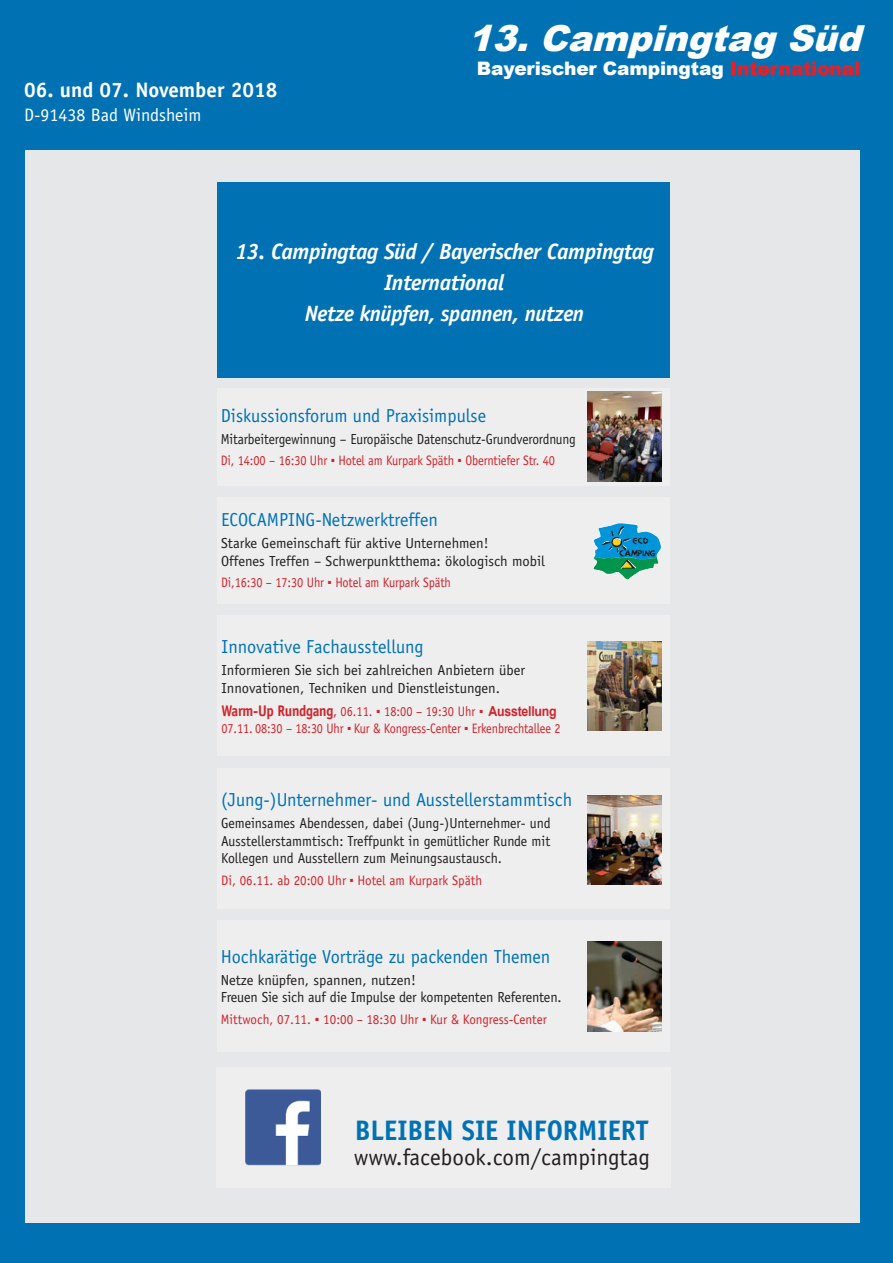
<style>
.page{position:relative;width:893px;height:1263px;background:#fff}
.page>*{position:absolute;margin:0;border:0;box-sizing:border-box;transform-origin:0 0}
.t1{font:italic 900 35.85px "Arial";color:#fff}
.t2{font:700 28.35px "Officina Sans Std";color:#0072b4}
.t3{font:23.1px "Officina Sans Std";color:#231f20}
.t4{font:italic 700 22.35px/30.9px "Officina Sans Std";letter-spacing:-.02em;color:#fff;text-align:center}
.t5{font:700 21px "Officina Sans Std";color:#fff}
.t6{font:18.9px "Officina Sans Std";color:#0072b4}
.t7{font:900 18.6px "Arial";letter-spacing:-.005em;color:#fff}
.t8{font:18px "Officina Sans Std";color:#fff}
.t9{font:14.55px/17.5px "Officina Sans Std";color:#231f20}
.t10{font:14.55px/17.5px "Officina Sans Std";color:#231f20;text-align:justify;scale:.95 1}
.t11{font:14.55px "Officina Sans Std";color:#231f20;scale:.92 1}
.t12{font:13.65px/16.5px "Officina Sans Std";letter-spacing:-.01em;color:#d1232a;scale:.9 1}
.t13{font:13.65px "Officina Sans Std";letter-spacing:-.01em;color:#d1232a;scale:.95 1}
.s1{color:#ee1d23}
.s2{font-family:"Arial Narrow"}
.s3{font-weight:700;font-size:15.45px}
.s4{font-size:15.45px}
.s5{font-family:"Arial";font-weight:700}
</style>
<div class="page">
<div style="left:0;top:0;width:893px;height:150px;background:#0072b4"></div>
<div style="left:0;top:150px;width:893px;height:1113px;background:#e6e7e9"></div>
<div style="left:0;top:0;width:24px;height:1230px;background:#0072b4"></div>
<div style="left:860px;top:0;width:33px;height:1223px;background:#0072b4"></div>
<div style="left:0;top:1223px;width:893px;height:40px;background:#0072b4"></div>
<div style="left:217px;top:182px;width:453px;height:195px;background:#0072b4"></div>
<div style="left:217px;top:921px;width:452px;height:131px;background:#eeeeef"></div>
<img style="left:587px;top:941px;width:75px;height:90px">
<div style="left:217px;top:768px;width:452px;height:141px;background:#eeeeef"></div>
<div style="left:217px;top:497px;width:452px;height:107px;background:#eeeeef"></div>
<svg style="left:593px;top:523px;width:68px;height:57px"></svg>
<div style="left:217px;top:615px;width:452px;height:141px;background:#eeeeef"></div>
<img style="left:587px;top:641px;width:75px;height:90px">
<div style="left:216px;top:1067px;width:454px;height:120px;background:#eeeeef"></div>
<img style="left:245px;top:1089px;width:76px;height:76px">
<div style="left:217px;top:388px;width:452px;height:97px;background:#eeeeef"></div>
<img style="left:587px;top:795px;width:75px;height:89px">
<img style="left:587px;top:392px;width:75px;height:89px">
<h3 class="t5" style="left:24px;top:77px;width:255px">06. und 07. November 2018</h3>
<p class="t8" style="left:24px;top:105px;width:179px">D-91438 Bad Windsheim</p>
<h1 class="t1" style="left:468px;top:13px;width:407px">13.CampingtagSüd</h1>
<p class="t7" style="left:477px;top:55px;width:385px">Bayerischer Campingtag <span class="s1">International</span></p>
<h3 class="t4" style="left:235px;top:236px;width:420px">13. Campingtag Süd / Bayerischer Campingtag<br>International<br>Netze knüpfen, spannen, nutzen</h3>
<p class="t6" style="left:221px;top:404px;width:267px">Diskussionsforum und Praxisimpulse</p>
<p class="t11" style="left:221px;top:430px;width:387px">Mitarbeitergewinnung – Europäische Datenschutz-Grundverordnung</p>
<p class="t12" style="left:221px;top:452px;width:373px">Di, 14:00 – 16:30 Uhr <span class="s2">▪</span> Hotel am Kurpark Späth <span class="s2">▪</span> Oberntiefer Str. 40</p>
<p class="t6" style="left:221px;top:508px;width:218px">ECOCAMPING-Netzwerktreffen</p>
<p class="t9" style="left:221px;top:535px;width:325px">Starke Gemeinschaft für aktive Unternehmen!<br>Offenes Treffen – Schwerpunktthema: ökologisch mobil</p>
<p class="t12" style="left:221px;top:574px;width:257px">Di,16:30 – 17:30 Uhr <span class="s2">▪</span> Hotel am Kurpark Späth</p>
<p class="t6" style="left:222px;top:635px;width:203px">Innovative Fachausstellung</p>
<p class="t9" style="left:222px;top:662px;width:305px">Informieren Sie sich bei zahlreichen Anbietern über<br>Innovationen, Techniken und Dienstleistungen.</p>
<p class="t12" style="left:222px;top:703px;width:378px"><span class="s3">Warm-Up Rundgang</span><span class="s4">,</span> 06.11. <span class="s2">▪</span> 18:00 – 19:30 Uhr <span class="s2">▪</span> <span class="s5">Ausstellung<br></span>07.11. 08:30 – 18:30 Uhr <span class="s2">▪</span> Kur &amp; Kongress-Center <span class="s2">▪</span> Erkenbrechtallee 2</p>
<p class="t6" style="left:221px;top:789px;width:353px">(Jung-)Unternehmer- und Ausstellerstammtisch</p>
<p class="t10" style="left:221px;top:815px;width:348px">Gemeinsames Abendessen, dabei (Jung-)Unternehmer- und Ausstellerstammtisch: Treffpunkt in gemütlicher Runde mit Kollegen und Ausstellern zum Meinungsaustausch.</p>
<p class="t13" style="left:221px;top:872px;width:276px">Di, 06.11. ab 20:00 Uhr <span class="s2">▪</span> Hotel am Kurpark Späth</p>
<p class="t6" style="left:221px;top:945px;width:331px">Hochkarätige Vorträge zu packenden Themen</p>
<p class="t9" style="left:221px;top:971px;width:342px">Netze knüpfen, spannen, nutzen!<br>Freuen Sie sich auf die Impulse der kompetenten Referenten.</p>
<p class="t13" style="left:221px;top:1011px;width:345px">Mittwoch, 07.11. <span class="s2">▪</span> 10:00 – 18:30 Uhr <span class="s2">▪</span> Kur &amp; Kongress-Center</p>
<h2 class="t2" style="left:355px;top:1112px;width:295px">BLEIBEN SIE INFORMIERT</h2>
<h3 class="t3" style="left:354px;top:1144px;width:298px">www.facebook.com/campingtag</h3>
</div>
